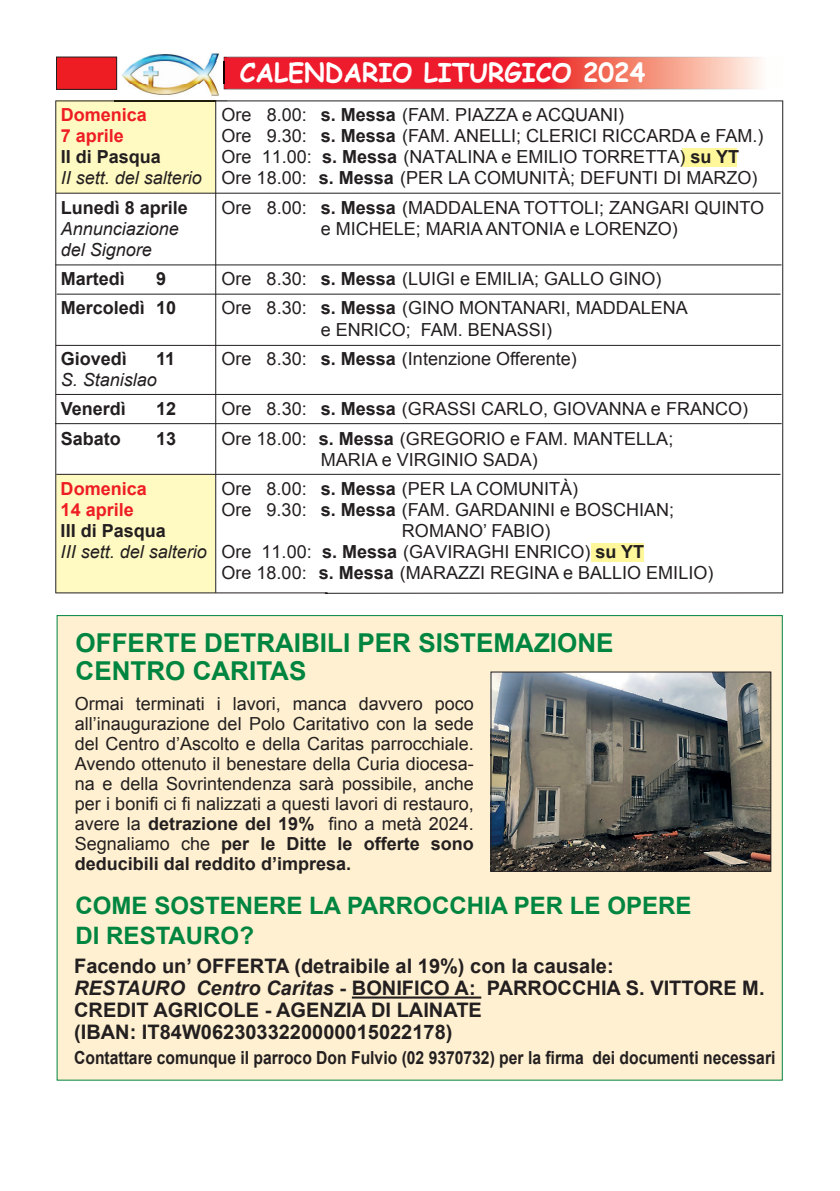
<style>
.page{position:relative;width:840px;height:1191px;background:#fff}
.page>*{position:absolute;margin:0;border:0;box-sizing:border-box;transform-origin:0 0}
.t1{font:700 26px/28px "Arial";color:#008540}
.t2{font:700 26px "Comic Sans MS";color:#fff}
.t3{font:700 24px/30px "Arial";color:#008540}
.t4{font:700 20px/22px "Arial";color:#231f20}
.t5{font:18px/20px "Arial";color:#231f20}
.t6{font:700 18px "Arial";color:#231f20}
.t7{font:700 18px "Arial";color:#231f20;scale:.87 1}
.t8{font:italic 18px "Arial";color:#231f20}
.t9{font:700 18px/21px "Arial";color:#ee1d23}
.s1{font-weight:700}
.s2{font-style:italic}
</style>
<div class="page">
<svg style="left:55px;top:100px;width:727px;height:494px"></svg>
<img style="left:114px;top:53px;width:113px;height:52px">
<img style="left:114px;top:101px;width:101px;height:4px">
<img style="left:114px;top:100px;width:113px;height:1px">
<svg style="left:223px;top:57px;width:538px;height:32px;background:#ee4b4f"></svg>
<div style="left:56px;top:57px;width:61px;height:32px;background:#ee1d23"></div>
<div style="left:56px;top:57px;width:61px;height:33px;border:1px solid #231f20"></div>
<hr style="left:56px;top:193px;width:724px;height:1px;background:#231f20">
<hr style="left:57px;top:294px;width:723px;height:1px;background:#231f20">
<hr style="left:55px;top:264px;width:726px;height:1px;background:#231f20">
<hr style="left:56px;top:345px;width:724px;height:1px;background:#231f20">
<hr style="left:56px;top:394px;width:725px;height:1px;background:#231f20">
<hr style="left:55px;top:423px;width:726px;height:1px;background:#231f20">
<hr style="left:56px;top:474px;width:724px;height:1px;background:#231f20">
<hr style="left:215px;top:100px;width:1px;height:493px;background:#231f20">
<div style="left:57px;top:615px;width:725px;height:465px;background:#fef0d0;border:1px solid #008540"></div>
<hr style="left:351px;top:996px;width:130px;height:2px;background:#231f20">
<img style="left:492px;top:674px;width:276px;height:195px">
<div style="left:490px;top:672px;width:280px;height:199px;border:1px solid #231f20"></div>
<p class="t9" style="left:61px;top:105px;width:88px">Domenica<br>7 aprile</p>
<p class="t6" style="left:61px;top:145px;width:102px">II di Pasqua</p>
<p class="t8" style="left:61px;top:166px;width:143px">II sett. del salterio</p>
<h1 class="t2" style="left:240px;top:53px;width:407px">CALENDARIO LITURGICO 2024</h1>
<p class="t5" style="left:221px;top:104px;width:543px;line-height:21px">Ore 8.00: <span class="s1">s. Messa</span> (FAM. PIAZZA e ACQUANI)<br>Ore 9.30: <span class="s1">s. Messa</span> (FAM. ANELLI; CLERICI RICCARDA e FAM.)<br>Ore 11.00: <span class="s1">s. Messa</span> (NATALINA e EMILIO TORRETTA) <span class="s1">su YT </span>Ore 18.00: <span class="s1">s. Messa</span> (PER LA COMUNITÀ; DEFUNTI DI MARZO)</p>
<p class="t6" style="left:61px;top:195px;width:129px">Lunedì 8 aprile</p>
<p class="t5" style="left:221px;top:197px;width:543px">Ore 8.00: <span class="s1">s. Messa</span> (MADDALENA TOTTOLI; ZANGARI QUINTO</p>
<p class="t8" style="left:61px;top:217px;width:120px">Annunciazione</p>
<p class="t5" style="left:320px;top:218px;width:358px">e MICHELE; MARIA ANTONIA e LORENZO)</p>
<p class="t8" style="left:61px;top:238px;width:93px">del Signore</p>
<p class="t6" style="left:61px;top:267px;width:66px">Martedì</p>
<p class="t6" style="left:156px;top:267px;width:12px">9</p>
<p class="t5" style="left:221px;top:269px;width:441px">Ore 8.30: <span class="s1">s. Messa</span> (LUIGI e EMILIA; GALLO GINO)</p>
<p class="t6" style="left:61px;top:296px;width:117px">Mercoledì 10</p>
<p class="t5" style="left:320px;top:298px;width:368px;line-height:21px;text-indent:-99px">Ore 8.30: <span class="s1">s. Messa</span> (GINO MONTANARI, MADDALENA e ENRICO; FAM. BENASSI)</p>
<p class="t6" style="left:61px;top:347px;width:68px">Giovedì</p>
<p class="t6" style="left:156px;top:347px;width:21px">11</p>
<p class="t5" style="left:221px;top:349px;width:356px">Ore 8.30: <span class="s1">s. Messa</span> (Intenzione Offerente)</p>
<p class="t8" style="left:61px;top:368px;width:98px">S. Stanislao</p>
<p class="t6" style="left:61px;top:397px;width:67px">Venerdì</p>
<p class="t6" style="left:156px;top:397px;width:22px">12</p>
<p class="t5" style="left:221px;top:399px;width:527px">Ore 8.30: <span class="s1">s. Messa</span> (GRASSI CARLO, GIOVANNA e FRANCO)</p>
<p class="t6" style="left:61px;top:426px;width:62px">Sabato</p>
<p class="t6" style="left:156px;top:426px;width:22px">13</p>
<p class="t5" style="left:320px;top:428px;width:354px;line-height:21px;text-indent:-99px">Ore 18.00: <span class="s1">s. Messa</span> (GREGORIO e FAM. MANTELLA;<br>MARIA e VIRGINIO SADA)</p>
<p class="t9" style="left:61px;top:479px;width:88px">Domenica</p>
<p class="t5" style="left:221px;top:479px;width:358px">Ore 8.00: <span class="s1">s. Messa</span> (PER LA COMUNITÀ)</p>
<p class="t9" style="left:61px;top:500px;width:75px">14 aprile</p>
<p class="t5" style="left:221px;top:500px;width:454px">Ore 9.30: <span class="s1">s. Messa</span> (FAM. GARDANINI e BOSCHIAN;</p>
<p class="t6" style="left:61px;top:519px;width:107px">III di Pasqua</p>
<p class="t8" style="left:61px;top:540px;width:148px">III sett. del salterio</p>
<p class="t5" style="left:221px;top:520px;width:493px;line-height:21px;text-indent:180px">ROMANO’ FABIO)<br>Ore 11.00: <span class="s1">s. Messa</span> (GAVIRAGHI ENRICO) <span class="s1">su YT<br></span>Ore 18.00: <span class="s1">s. Messa</span> (MARAZZI REGINA e BALLIO EMILIO)</p>
<h1 class="t1" style="left:76px;top:629px;width:539px">OFFERTE DETRAIBILI PER SISTEMAZIONE<br>CENTRO CARITAS</h1>
<p class="t5" style="left:75px;top:693px;width:400px;text-align:justify">Ormai terminati i lavori, manca davvero poco all’inaugurazione del Polo Caritativo con la sede del Centro d’Ascolto e della Caritas parrocchiale.<br>Avendo ottenuto il benestare della Curia diocesa&shy;na e della Sovrintendenza sarà possibile, anche per i bonifi ci fi nalizzati a questi lavori di restauro, avere la <span class="s1">detrazione del 19%</span> fino a metà 2024.<br>Segnaliamo che <span class="s1">per le Ditte le offerte sono deducibili dal reddito d’impresa.</span></p>
<h2 class="t3" style="left:76px;top:891px;width:617px">COME SOSTENERE LA PARROCCHIA PER LE OPERE<br>DI RESTAURO?</h2>
<p class="t4" style="left:74px;top:956px;width:691px">Facendo un’ OFFERTA (detraibile al 19%) con la causale:<br><span class="s2">RESTAURO Centro Caritas</span> - BONIFICO A: PARROCCHIA S. VITTORE M.<br>CREDIT AGRICOLE - AGENZIA DI LAINATE<br>(IBAN: IT84W0623033220000015022178)</p>
<p class="t7" style="left:74px;top:1046px;width:807px">Contattare comunque il parroco Don Fulvio (02 9370732) per la firma dei documenti necessari</p>
</div>
